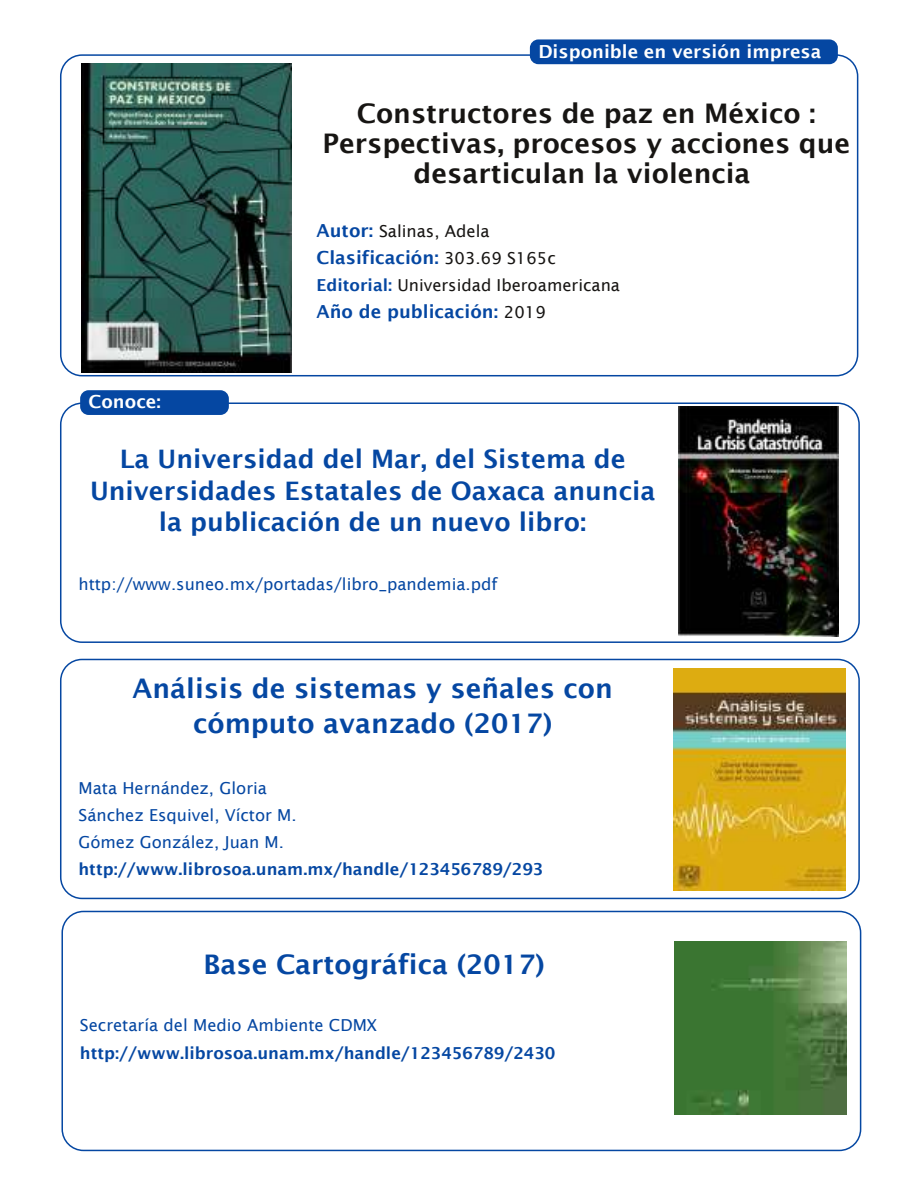
<style>
.page{position:relative;width:918px;height:1188px;background:#fff}
.page>*{position:absolute;margin:0;border:0;box-sizing:border-box;transform-origin:0 0}
.t1{font:600 27px/30px "Lucida Sans";color:#171513;text-align:center}
.t2{font:600 27px/34.5px "Lucida Sans";color:#0547a2;text-align:center}
.t3{font:600 25.5px/31.5px "Lucida Sans";color:#0547a2;text-align:center}
.t4{font:600 18px "Lucida Sans";color:#0547a2}
.t5{font:600 18px "Lucida Sans";color:#fff}
.t6{font:16.5px/27px "Lucida Sans";color:#0547a2}
.t7{font:600 16.5px "Lucida Sans";color:#0547a2}
.t8{font:16.5px "Lucida Sans";color:#171513}
.s1{font-weight:600;font-size:18px;color:#0547a2}
.s2{font-weight:400;font-size:16.5px;color:#171513}
.s3{font-weight:600;color:#0547a2}
</style>
<div class="page">
<div style="left:60px;top:54px;width:798px;height:322px;border:2px solid #0547a2;border-radius:21px"></div>
<div style="left:530px;top:39px;width:308px;height:25px;background:#0547a2;border-radius:9px"></div>
<img style="left:81px;top:64px;width:210px;height:309px">
<div style="left:60px;top:402px;width:800px;height:241px;border:2px solid #0547a2;border-radius:21px"></div>
<img style="left:678px;top:407px;width:161px;height:230px">
<div style="left:80px;top:390px;width:149px;height:25px;background:#0547a2;border-radius:9px"></div>
<div style="left:60px;top:659px;width:800px;height:240px;border:2px solid #0547a2;border-radius:21px"></div>
<img style="left:673px;top:668px;width:172px;height:223px">
<div style="left:61px;top:911px;width:800px;height:240px;border:2px solid #0547a2;border-radius:21px"></div>
<img style="left:675px;top:942px;width:172px;height:173px">
<p class="t5" style="left:538px;top:40px;width:284px">Disponible en versión impresa</p>
<h1 class="t1" style="left:323px;top:98px;width:529px">Constructores de paz en México :<br>Perspectivas, procesos y acciones que desarticulan la violencia</h1>
<p class="t5" style="left:89px;top:390px;width:74px">Conoce:</p>
<p class="t8" style="left:317px;top:221px;width:175px"><span class="s1">Autor:</span> Salinas, Adela</p>
<p class="t4" style="left:317px;top:247px;width:241px">Clasificación: <span class="s2">303.69 S165c</span></p>
<p class="t8" style="left:317px;top:275px;width:305px"><span class="s3">Editorial:</span> Universidad Iberoamericana</p>
<p class="t4" style="left:317px;top:301px;width:231px">Año de publicación: <span class="s2">2019</span></p>
<h2 class="t3" style="left:90px;top:443px;width:567px">La Universidad del Mar, del Sistema de<br>Universidades Estatales de Oaxaca anuncia la publicación de un nuevo libro:</h2>
<p class="t6" style="left:78px;top:570px;width:421px">http://www.suneo.mx/portadas/libro_pandemia.pdf</p>
<h1 class="t2" style="left:133px;top:671px;width:482px">Análisis de sistemas y señales con cómputo avanzado (2017)</h1>
<p class="t6" style="left:78px;top:774px;width:220px">Mata Hernández, Gloria<br>Sánchez Esquivel, Víctor M.<br>Gómez González, Juan M.</p>
<p class="t7" style="left:78px;top:859px;width:467px">http://www.librosoa.unam.mx/handle/123456789/293</p>
<h1 class="t2" style="left:204px;top:946px;width:343px">Base Cartográfica (2017)</h1>
<p class="t6" style="left:80px;top:1011px;width:299px">Secretaría del Medio Ambiente CDMX</p>
<p class="t7" style="left:80px;top:1043px;width:477px">http://www.librosoa.unam.mx/handle/123456789/2430</p>
</div>
